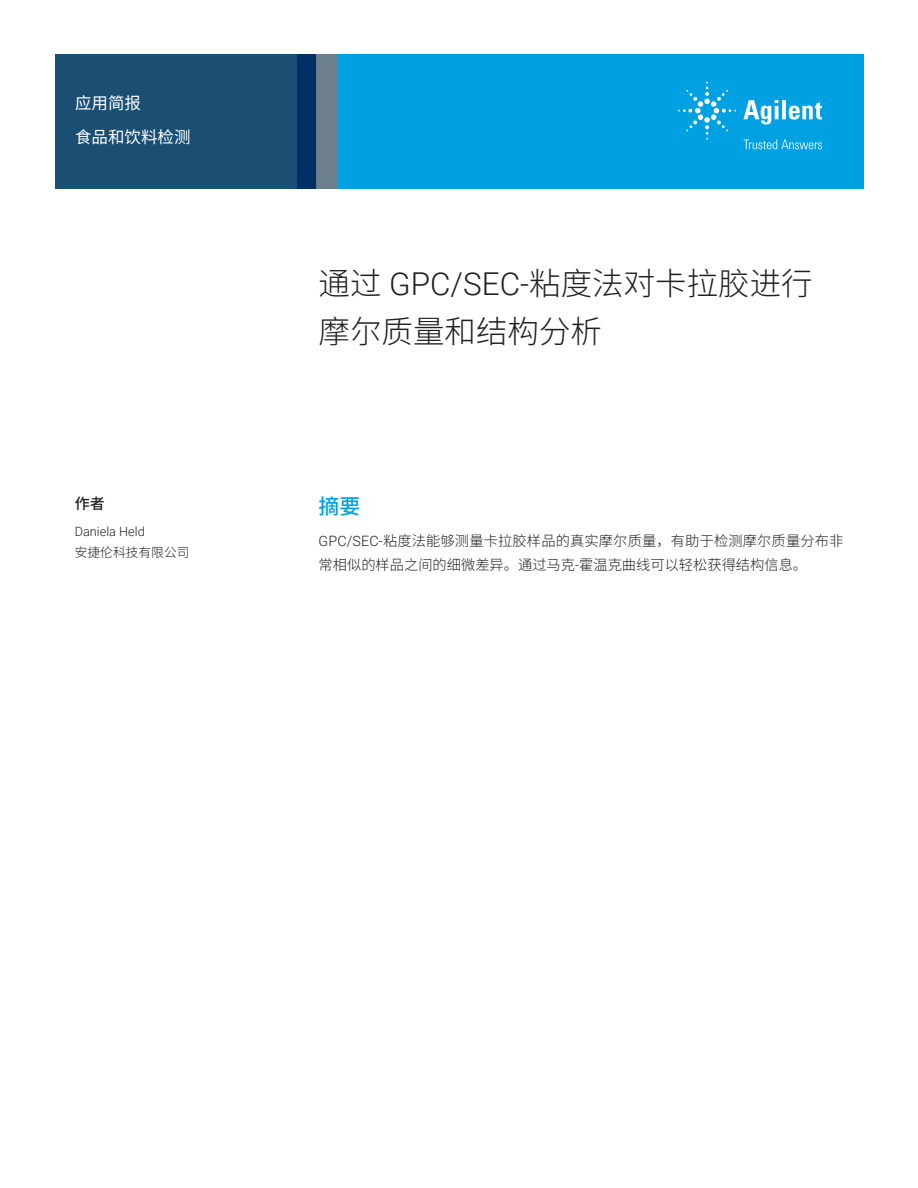
<style>
.page{position:relative;width:918px;height:1188px;background:#fff}
.page>*{position:absolute;margin:0;border:0;box-sizing:border-box;transform-origin:0 0}
.t1{font:300 31.5px/48px "Noto Sans CJ Ksc";color:#231f20}
.t2{font:500 21px "Noto Sans CJ Ksc";color:#00a1e3}
.t3{font:16.5px/33.8px "Noto Sans CJ Ksc";color:#fff}
.t4{font:500 15px "Noto Sans CJ Ksc";color:#231f20}
.t5{font:300 14.25px/23.2px "Noto Sans CJ Ksc";letter-spacing:.005em;color:#231f20}
.t6{font:300 12.75px "Roboto";color:#231f20}
.t7{font:300 12.75px "Noto Sans CJ Ksc";color:#231f20}
.s1{font-family:"Roboto"}
</style>
<div class="page">
<div style="left:297px;top:54px;width:567px;height:135px;background:#00a1e3"></div>
<svg style="left:55px;top:54px;width:261px;height:135px;background:#184b71"></svg>
<div style="left:316px;top:54px;width:22px;height:135px;background:#6b808c"></div>
<svg style="left:743px;top:100px;width:79px;height:25px"></svg>
<svg style="left:678px;top:82px;width:58px;height:58px"></svg>
<svg style="left:744px;top:140px;width:78px;height:9px"></svg>
<p class="t3" style="left:75px;top:86px;width:117px">应用简报<br>食品和饮料检测</p>
<p class="t4" style="left:75px;top:495px;width:31px">作者</p>
<p class="t6" style="left:75px;top:523px;width:71px">Daniela Held</p>
<p class="t7" style="left:75px;top:545px;width:116px">安捷伦科技有限公司</p>
<h1 class="t1" style="left:319px;top:260px;width:496px">通过 <span class="s1">GPC/SEC-</span>粘度法对卡拉胶进行摩尔质量和结构分析</h1>
<h2 class="t2" style="left:319px;top:494px;width:43px">摘要</h2>
<p class="t5" style="left:319px;top:530px;width:526px"><span class="s1">GPC/SEC-</span>粘度法能够测量卡拉胶样品的真实摩尔质量，有助于检测摩尔质量分布非常相似的样品之间的细微差异。通过马克<span class="s1">-</span>霍温克曲线可以轻松获得结构信息。</p>
</div>
